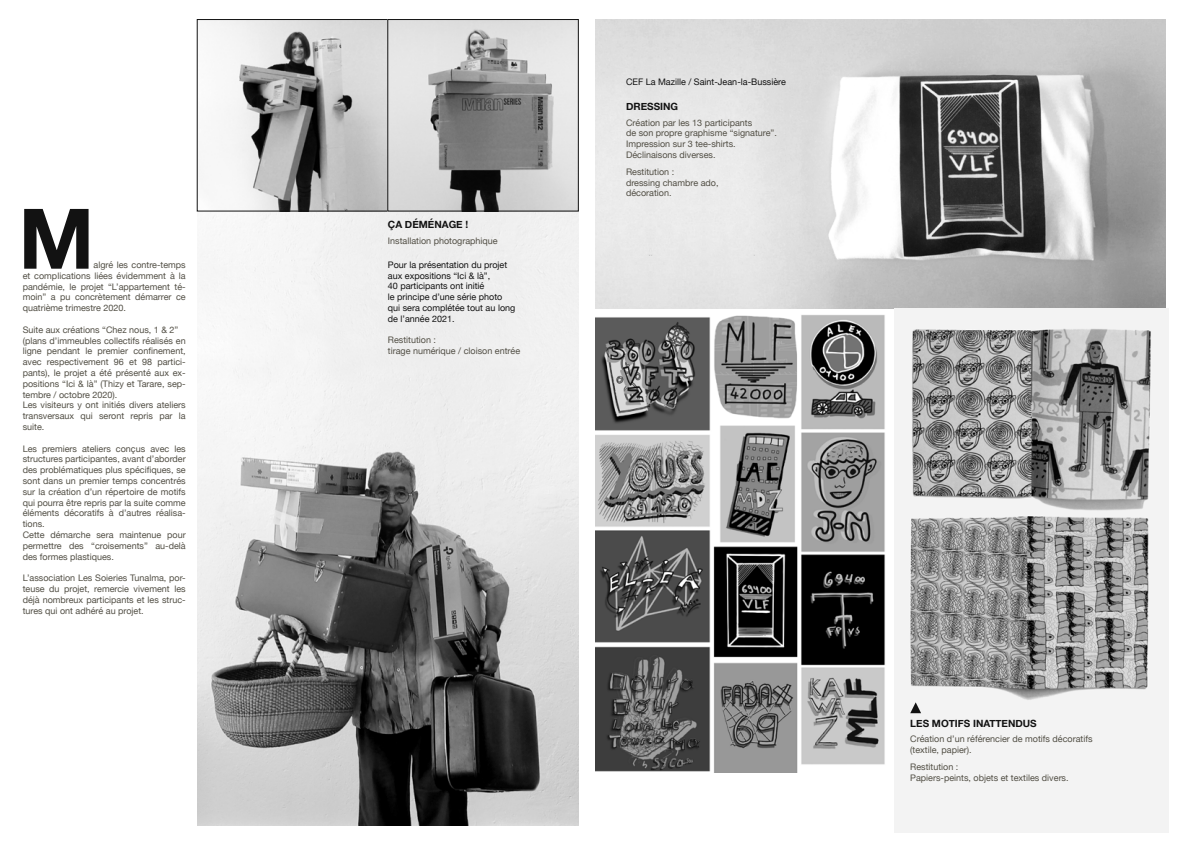
<style>
.page{position:relative;width:1191px;height:842px;background:#fff}
.page>*{position:absolute;margin:0;border:0;box-sizing:border-box;transform-origin:0 0}
.t1{font:700 83.7px "Helvetica Neue";color:#121212}
.t2{font:700 10px "Helvetica Neue";color:#121212}
.t3{font:9px/10.8px "Helvetica Neue";color:#524f45}
.t4{font:9px/10.8px "Helvetica Neue";color:#121212}
</style>
<div class="page">
<img style="left:197px;top:211px;width:381px;height:615px">
<img style="left:209px;top:21px;width:367px;height:188px">
<div style="left:197px;top:19px;width:191px;height:192px;border:1px solid #121212"></div>
<div style="left:387px;top:19px;width:191px;height:192px;border:1px solid #121212"></div>
<img style="left:595px;top:315px;width:290px;height:458px">
<img style="left:595px;top:19px;width:570px;height:290px">
<img style="left:894px;top:309px;width:274px;height:523px">
<svg style="left:910px;top:702px;width:11px;height:11px"></svg>
<h1 class="t1" style="left:18px;top:173px;width:77px">M</h1>
<p class="t3" style="left:23px;top:260px;width:164px;text-align:justify;text-indent:71px">algré les contre-temps et complications liées évidemment à la pandémie, le projet “L’appartement té&shy;moin” a pu concrètement démarrer ce quatrième trimestre 2020.</p>
<p class="t3" style="left:23px;top:325px;width:165px">Suite aux créations “Chez nous, 1 &amp; 2” (plans d’immeubles collectifs réalisés en ligne pendant le premier confinement, avec respectivement 96 et 98 partici&shy;pants), le projet a été présenté aux ex&shy;positions “Ici &amp; là” (Thizy et Tarare, sep&shy;tembre / octobre 2020).<br>Les visiteurs y ont initiés divers ateliers transversaux qui seront repris par la suite.</p>
<p class="t3" style="left:23px;top:443px;width:165px">Les premiers ateliers conçus avec les structures participantes, avant d’aborder des problématiques plus spécifiques, se sont dans un premier temps concentrés sur la création d’un répertoire de motifs qui pourra être repris par la suite comme éléments décoratifs à d’autres réalisa&shy;tions.<br>Cette démarche sera maintenue pour permettre des “croisements” au-delà des formes plastiques.</p>
<p class="t3" style="left:23px;top:573px;width:165px;text-align:justify">L’association Les Soieries Tunalma, por&shy;teuse du projet, remercie vivement les déjà nombreux participants et les struc&shy;tures qui ont adhéré au projet.</p>
<p class="t2" style="left:388px;top:217px;width:82px">ÇA DÉMÉNAGE !</p>
<p class="t3" style="left:388px;top:236px;width:111px">Installation photographique</p>
<p class="t4" style="left:388px;top:260px;width:129px">Pour la présentation du projet aux expositions “Ici &amp; là”,<br>40 participants ont initié<br>le principe d’une série photo qui sera complétée tout au long de l’année 2021.</p>
<p class="t3" style="left:388px;top:335px;width:134px">Restitution :<br>tirage numérique / cloison entrée</p>
<p class="t4" style="left:626px;top:77px;width:161px">CEF La Mazille / Saint-Jean-la-Bussière</p>
<p class="t2" style="left:626px;top:98px;width:54px">DRESSING</p>
<p class="t3" style="left:626px;top:118px;width:152px">Création par les 13 participants<br>de son propre graphisme “signature”.<br>Impression sur 3 tee-shirts.<br>Déclinaisons diverses.</p>
<p class="t3" style="left:626px;top:167px;width:94px">Restitution :<br>dressing chambre ado, décoration.</p>
<p class="t2" style="left:910px;top:715px;width:128px">LES MOTIFS INATTENDUS</p>
<p class="t3" style="left:910px;top:734px;width:184px">Création d’un référencier de motifs décoratifs (textile, papier).</p>
<p class="t3" style="left:910px;top:762px;width:160px">Restitution :<br>Papiers-peints, objets et textiles divers.</p>
</div>
